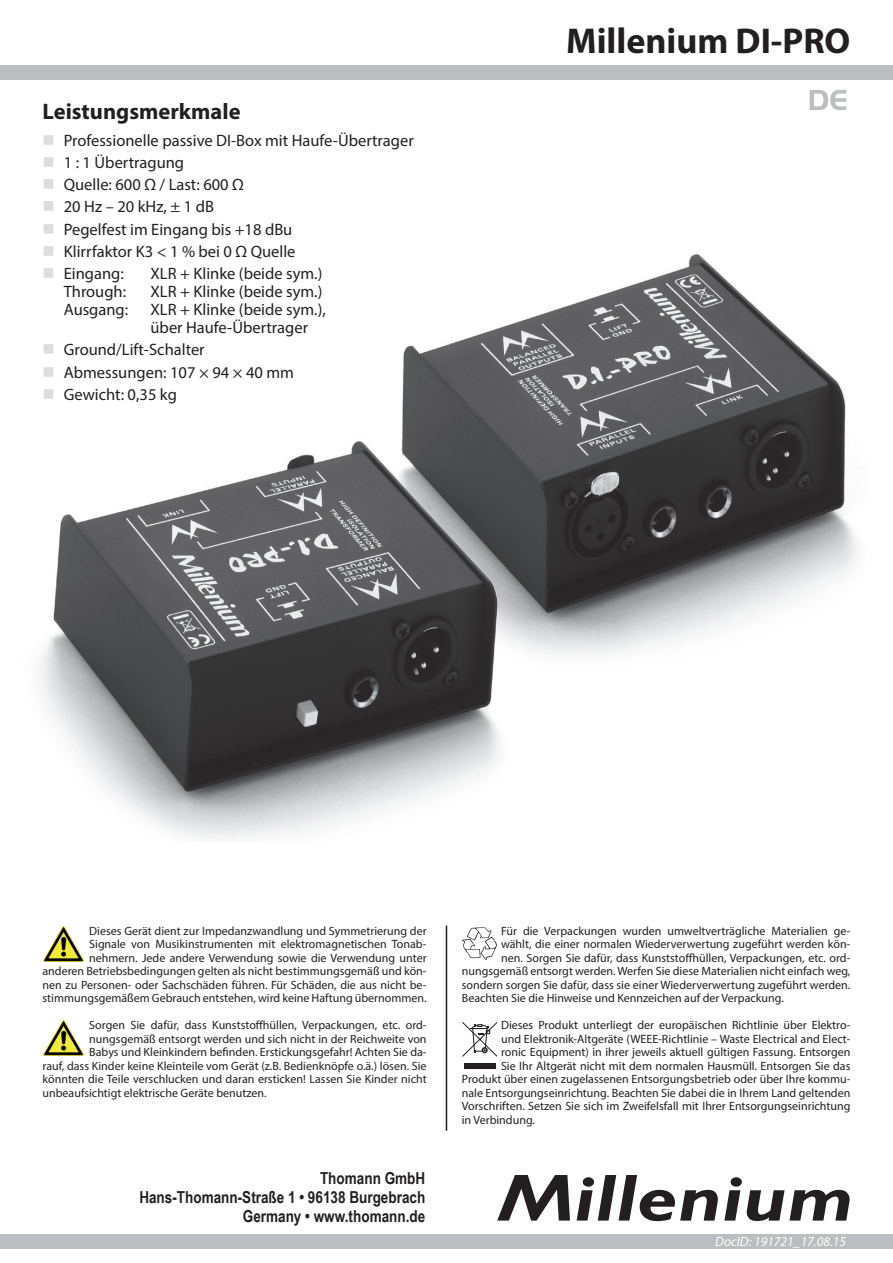
<style>
.page{position:relative;width:893px;height:1263px;background:#fff}
.page>*{position:absolute;margin:0;border:0;box-sizing:border-box;transform-origin:0 0}
.Titel{font:700 36px "Myriad Pro";color:#231f20}
.LK{font:700 30px "Handel Got D";color:#bcbdc0}
.Subhead{font:700 22.5px "Myriad Pro";color:#231f20}
.t1{font:16.5px/18px "Myriad Pro";color:#231f20}
.t2{font:700 16.5px/18.8px "Arial Narrow";color:#231f20;text-align:right}
.t3{font:italic 13.5px "Myriad Pro";color:#fff}
.Sicherheitshinweis_d{font:12px/13.5px "Myriad Pro";color:#231f20;text-align:right}
</style>
<div class="page">
<div style="left:0;top:1234px;width:893px;height:15px;background:#bcbdc0"></div>
<div style="left:0;top:65px;width:893px;height:15px;background:#bcbdc0"></div>
<svg style="left:497px;top:1175px;width:73px;height:45px"></svg>
<svg style="left:577px;top:1175px;width:141px;height:46px"></svg>
<svg style="left:724px;top:1177px;width:126px;height:44px"></svg>
<img style="left:38px;top:254px;width:820px;height:584px">
<hr style="left:446px;top:925px;width:1px;height:206px;background:#231f20">
<img style="left:44px;top:926px;width:40px;height:35px">
<img style="left:44px;top:1021px;width:40px;height:35px">
<svg style="left:462px;top:927px;width:35px;height:33px"></svg>
<div style="left:464px;top:1063px;width:32px;height:6px;background:#231f20"></div>
<svg style="left:462px;top:1022px;width:35px;height:35px"></svg>
<svg style="left:44px;top:254px;width:9px;height:2px"></svg>
<svg style="left:44px;top:268px;width:9px;height:10px"></svg>
<svg style="left:44px;top:344px;width:9px;height:10px"></svg>
<svg style="left:44px;top:367px;width:9px;height:9px"></svg>
<svg style="left:44px;top:389px;width:9px;height:10px"></svg>
<p class="Subhead" style="left:43px;top:97px;width:200px">Leistungsmerkmale</p>
<p class="t1" style="left:64px;top:131px;width:351px">Professionelle passive DI-Box mit Haufe-Übertrager</p>
<p class="t1" style="left:64px;top:153px;width:122px">1 : 1 Übertragung</p>
<p class="t1" style="left:64px;top:175px;width:182px">Quelle: 600 Ω / Last: 600 Ω</p>
<p class="t1" style="left:64px;top:197px;width:152px">20 Hz – 20 kHz, ± 1 dB</p>
<p class="t1" style="left:64px;top:220px;width:230px">Pegelfest im Eingang bis +18 dBu</p>
<p class="t1" style="left:64px;top:242px;width:233px">Klirrfaktor K3 &lt; 1 % bei 0 Ω Quelle</p>
<p class="t1" style="left:64px;top:264px;width:62px">Eingang:</p>
<p class="t1" style="left:151px;top:264px;width:173px">XLR + Klinke (beide sym.)</p>
<p class="t1" style="left:64px;top:282px;width:64px">Through:</p>
<p class="t1" style="left:151px;top:282px;width:173px">XLR + Klinke (beide sym.)</p>
<p class="t1" style="left:64px;top:300px;width:66px">Ausgang:</p>
<p class="t1" style="left:151px;top:300px;width:177px">XLR + Klinke (beide sym.), über Haufe-Übertrager</p>
<p class="t1" style="left:64px;top:340px;width:142px">Ground/Lift-Schalter</p>
<p class="t1" style="left:64px;top:363px;width:232px">Abmessungen: 107 × 94 × 40 mm</p>
<p class="t1" style="left:64px;top:385px;width:115px">Gewicht: 0,35 kg</p>
<p class="Titel" style="left:566px;top:17px;width:286px">Millenium DI-PRO</p>
<p class="LK" style="left:808px;top:83px;width:41px">DE</p>
<p class="Sicherheitshinweis_d" style="left:43px;top:923px;width:386px">Dieses Gerät dient zur Impedanzwandlung und Symmetrierung der<br>Signale von Musikinstrumenten mit elektromagnetischen Tonab&shy;nehmern. Jede andere Verwendung sowie die Verwendung unter<br>anderen Betriebsbedingungen gelten als nicht bestimmungsgemäß und kön&shy;nen zu Personen- oder Sachschäden führen. Für Schäden, die aus nicht be&shy;stimmungsgemäßem Gebrauch entstehen, wird keine Haftung übernommen.</p>
<p class="Sicherheitshinweis_d" style="left:89px;top:1018px;width:339px">Sorgen Sie dafür, dass Kunststoffhüllen, Verpackungen, etc. ord-</p>
<p class="Sicherheitshinweis_d" style="left:89px;top:1031px;width:339px">nungsgemäß entsorgt werden und sich nicht in der Reichweite von</p>
<p class="Sicherheitshinweis_d" style="left:89px;top:1045px;width:339px">Babys und Kleinkindern befinden. Erstickungsgefahr! Achten Sie da-</p>
<p class="Sicherheitshinweis_d" style="left:43px;top:1058px;width:386px">rauf, dass Kinder keine Kleinteile vom Gerät (z.B. Bedienknöpfe o.ä.) lösen. Sie</p>
<p class="Sicherheitshinweis_d" style="left:43px;top:1072px;width:386px">könnten die Teile verschlucken und daran ersticken! Lassen Sie Kinder nicht</p>
<p class="Sicherheitshinweis_d" style="left:43px;top:1085px;width:226px">unbeaufsichtigt elektrische Geräte benutzen.</p>
<h3 class="t2" style="left:139px;top:1168px;width:287px">Thomann GmbH<br>Hans-Thomann-Straße 1 • 96138 Burgebrach<br>Germany • www.thomann.de</h3>
<p class="Sicherheitshinweis_d" style="left:501px;top:923px;width:351px">Für die Verpackungen wurden umweltverträgliche Materialien ge-</p>
<p class="Sicherheitshinweis_d" style="left:501px;top:937px;width:351px">wählt, die einer normalen Wiederverwertung zugeführt werden kön-</p>
<p class="Sicherheitshinweis_d" style="left:501px;top:950px;width:351px">nen. Sorgen Sie dafür, dass Kunststoffhüllen, Verpackungen, etc. ord-</p>
<p class="Sicherheitshinweis_d" style="left:462px;top:964px;width:390px">nungsgemäß entsorgt werden. Werfen Sie diese Materialien nicht einfach weg,</p>
<p class="Sicherheitshinweis_d" style="left:462px;top:977px;width:390px">sondern sorgen Sie dafür, dass sie einer Wiederverwertung zugeführt werden.</p>
<p class="Sicherheitshinweis_d" style="left:462px;top:991px;width:323px">Beachten Sie die Hinweise und Kennzeichen auf der Verpackung.</p>
<p class="Sicherheitshinweis_d" style="left:501px;top:1018px;width:351px">Dieses Produkt unterliegt der europäischen Richtlinie über Elektro-</p>
<p class="Sicherheitshinweis_d" style="left:501px;top:1031px;width:351px">und Elektronik-Altgeräte (WEEE-Richtlinie – Waste Electrical and Elect-</p>
<p class="Sicherheitshinweis_d" style="left:501px;top:1045px;width:351px">ronic Equipment) in ihrer jeweils aktuell gültigen Fassung. Entsorgen</p>
<p class="Sicherheitshinweis_d" style="left:501px;top:1058px;width:351px">Sie Ihr Altgerät nicht mit dem normalen Hausmüll. Entsorgen Sie das</p>
<p class="Sicherheitshinweis_d" style="left:462px;top:1072px;width:390px">Produkt über einen zugelassenen Entsorgungsbetrieb oder über Ihre kommu-</p>
<p class="Sicherheitshinweis_d" style="left:462px;top:1085px;width:390px">nale Entsorgungseinrichtung. Beachten Sie dabei die in Ihrem Land geltenden</p>
<p class="Sicherheitshinweis_d" style="left:462px;top:1099px;width:390px">Vorschriften. Setzen Sie sich im Zweifelsfall mit Ihrer Entsorgungseinrichtung</p>
<p class="Sicherheitshinweis_d" style="left:462px;top:1112px;width:75px">in Verbindung.</p>
<p class="t3" style="left:715px;top:1233px;width:133px">DocID: 191721_17.08.15</p>
</div>
